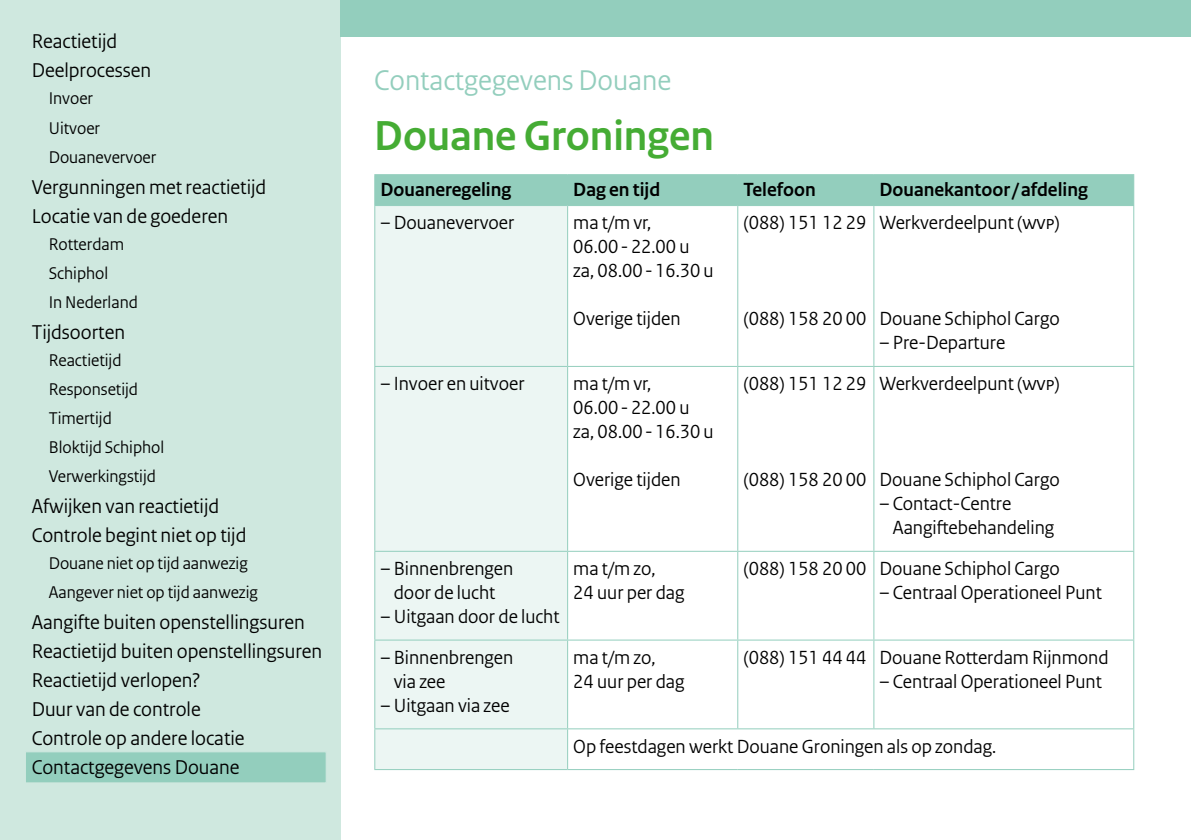
<style>
.page{position:relative;width:1191px;height:840px;background:#fff}
.page>*{position:absolute;margin:0;border:0;box-sizing:border-box;transform-origin:0 0}
.t1{font:700 44px "Rijksoverheid Sans Heading";color:#45ac34}
.t2{font:30px "Rijksoverheid Sans Heading";color:#93cebd}
.t3{font:21px/29px "Rijksoverheid Sans Heading";color:#000}
.t4{font:20px/24px "Rijksoverheid Sans Heading";color:#000}
.t5{font:700 20px "Rijksoverheid Sans Heading";color:#000}
.t6{font:17.8px/29px "Rijksoverheid Sans Heading";color:#000}
</style>
<div class="page">
<div style="left:0;top:0;width:340px;height:839px;background:#cfe8df"></div>
<div style="left:340px;top:0;width:851px;height:36px;background:#93cebd"></div>
<div style="left:25px;top:751px;width:302px;height:32px;background:#93cebd;border:1px solid #cfe8df"></div>
<div style="left:375px;top:175px;width:758px;height:30px;background:#93cebd"></div>
<div style="left:375px;top:206px;width:192px;height:562px;background:#ecf6f3"></div>
<hr style="left:567px;top:175px;width:1px;height:30px;background:#93cebd">
<hr style="left:737px;top:175px;width:1px;height:30px;background:#93cebd">
<hr style="left:873px;top:175px;width:1px;height:30px;background:#93cebd">
<hr style="left:874px;top:366px;width:260px;height:1px;background:#93cebd">
<hr style="left:374px;top:550px;width:193px;height:1px;background:#93cebd">
<hr style="left:737px;top:551px;width:1px;height:88px;background:#93cebd">
<hr style="left:874px;top:550px;width:260px;height:1px;background:#93cebd">
<hr style="left:873px;top:551px;width:1px;height:88px;background:#93cebd">
<hr style="left:374px;top:639px;width:193px;height:1px;background:#93cebd">
<hr style="left:567px;top:639px;width:171px;height:1px;background:#93cebd">
<hr style="left:738px;top:639px;width:136px;height:1px;background:#93cebd">
<hr style="left:737px;top:640px;width:1px;height:88px;background:#93cebd">
<hr style="left:874px;top:639px;width:260px;height:1px;background:#93cebd">
<hr style="left:873px;top:640px;width:1px;height:88px;background:#93cebd">
<hr style="left:1133px;top:206px;width:1px;height:160px;background:#93cebd">
<hr style="left:1133px;top:367px;width:1px;height:183px;background:#93cebd">
<hr style="left:1133px;top:551px;width:1px;height:88px;background:#93cebd">
<hr style="left:1133px;top:640px;width:1px;height:88px;background:#93cebd">
<hr style="left:374px;top:174px;width:193px;height:1px;background:#93cebd">
<hr style="left:374px;top:175px;width:1px;height:30px;background:#93cebd">
<hr style="left:567px;top:174px;width:171px;height:1px;background:#93cebd">
<hr style="left:738px;top:174px;width:136px;height:1px;background:#93cebd">
<hr style="left:874px;top:174px;width:260px;height:1px;background:#93cebd">
<hr style="left:1133px;top:175px;width:1px;height:30px;background:#93cebd">
<hr style="left:374px;top:205px;width:193px;height:1px;background:#93cebd">
<hr style="left:567px;top:205px;width:171px;height:1px;background:#93cebd">
<hr style="left:738px;top:205px;width:136px;height:1px;background:#93cebd">
<hr style="left:874px;top:205px;width:260px;height:1px;background:#93cebd">
<hr style="left:374px;top:366px;width:193px;height:1px;background:#93cebd">
<hr style="left:567px;top:366px;width:171px;height:1px;background:#93cebd">
<hr style="left:567px;top:550px;width:171px;height:1px;background:#93cebd">
<hr style="left:737px;top:367px;width:1px;height:183px;background:#93cebd">
<hr style="left:873px;top:367px;width:1px;height:183px;background:#93cebd">
<hr style="left:738px;top:550px;width:136px;height:1px;background:#93cebd">
<hr style="left:374px;top:206px;width:1px;height:160px;background:#93cebd">
<hr style="left:567px;top:206px;width:1px;height:160px;background:#93cebd">
<hr style="left:374px;top:367px;width:1px;height:183px;background:#93cebd">
<hr style="left:567px;top:367px;width:1px;height:183px;background:#93cebd">
<hr style="left:374px;top:551px;width:1px;height:88px;background:#93cebd">
<hr style="left:567px;top:551px;width:1px;height:88px;background:#93cebd">
<hr style="left:374px;top:640px;width:1px;height:88px;background:#93cebd">
<hr style="left:567px;top:640px;width:1px;height:88px;background:#93cebd">
<hr style="left:737px;top:206px;width:1px;height:160px;background:#93cebd">
<hr style="left:873px;top:206px;width:1px;height:160px;background:#93cebd">
<hr style="left:738px;top:366px;width:136px;height:1px;background:#93cebd">
<hr style="left:567px;top:728px;width:171px;height:1px;background:#93cebd">
<hr style="left:738px;top:728px;width:136px;height:1px;background:#93cebd">
<hr style="left:874px;top:728px;width:260px;height:1px;background:#93cebd">
<hr style="left:1133px;top:729px;width:1px;height:39px;background:#93cebd">
<hr style="left:567px;top:768px;width:171px;height:1px;background:#93cebd">
<hr style="left:738px;top:768px;width:136px;height:1px;background:#93cebd">
<hr style="left:874px;top:768px;width:260px;height:1px;background:#93cebd">
<hr style="left:374px;top:728px;width:193px;height:1px;background:#93cebd">
<hr style="left:374px;top:729px;width:1px;height:39px;background:#93cebd">
<hr style="left:567px;top:729px;width:1px;height:39px;background:#93cebd">
<hr style="left:374px;top:768px;width:193px;height:1px;background:#93cebd">
<p class="t3" style="left:32px;top:27px;width:121px">Reactietijd<br>Deelprocessen</p>
<p class="t6" style="left:49px;top:84px;width:109px">Invoer<br>Uitvoer<br>Douanevervoer</p>
<p class="t3" style="left:32px;top:172px;width:236px">Vergunningen met reactietijd<br>Locatie van de goederen</p>
<p class="t6" style="left:49px;top:229px;width:91px">Rotterdam<br>Schiphol<br>In Nederland</p>
<p class="t3" style="left:32px;top:317px;width:95px">Tijdsoorten</p>
<p class="t6" style="left:49px;top:345px;width:117px">Reactietijd<br>Responsetijd<br>Timertijd<br>Bloktijd Schiphol<br>Verwerkingstijd</p>
<p class="t3" style="left:32px;top:491px;width:216px">Afwijken van reactietijd<br>Controle begint niet op tijd</p>
<p class="t6" style="left:49px;top:548px;width:211px">Douane niet op tijd aanwezig<br>Aangever niet op tijd aanwezig</p>
<p class="t3" style="left:32px;top:607px;width:292px">Aangifte buiten openstellingsuren<br>Reactietijd buiten openstellingsuren<br>Reactietijd verlopen?<br>Duur van de controle<br>Controle op andere locatie<br>Contactgegevens Douane</p>
<h2 class="t2" style="left:374px;top:63px;width:298px">Contactgegevens Douane</h2>
<h1 class="t1" style="left:374px;top:111px;width:341px">Douane Groningen</h1>
<p class="t5" style="left:380px;top:178px;width:132px">Douaneregeling</p>
<p class="t5" style="left:573px;top:178px;width:88px">Dag en tijd</p>
<p class="t5" style="left:743px;top:178px;width:74px">Telefoon</p>
<p class="t5" style="left:879px;top:178px;width:210px">Douanekantoor/ afdeling</p>
<p class="t4" style="left:380px;top:211px;width:135px">– Douanevervoer</p>
<p class="t4" style="left:573px;top:211px;width:142px">ma t/m vr,<br>06.00-22.00 u za, 08.00-16.30 u</p>
<p class="t4" style="left:573px;top:307px;width:109px">Overige tijden</p>
<p class="t4" style="left:879px;top:211px;width:182px">Werkverdeelpunt (WVP)</p>
<p class="t4" style="left:743px;top:211px;width:124px">(088) 151 12 29</p>
<p class="t4" style="left:879px;top:307px;width:182px">Douane Schiphol Cargo</p>
<p class="t4" style="left:879px;top:331px;width:127px">– Pre-Departure</p>
<p class="t4" style="left:743px;top:307px;width:124px">(088) 158 20 00</p>
<p class="t4" style="left:380px;top:371px;width:145px">– Invoer en uitvoer</p>
<p class="t4" style="left:573px;top:371px;width:142px">ma t/m vr,<br>06.00-22.00 u za, 08.00-16.30 u</p>
<p class="t4" style="left:573px;top:467px;width:109px">Overige tijden</p>
<p class="t4" style="left:743px;top:371px;width:124px">(088) 151 12 29</p>
<p class="t4" style="left:879px;top:371px;width:182px">Werkverdeelpunt (WVP)</p>
<p class="t4" style="left:743px;top:467px;width:124px">(088) 158 20 00</p>
<p class="t4" style="left:879px;top:467px;width:182px">Douane Schiphol Cargo</p>
<p class="t4" style="left:893px;top:491px;width:163px;text-indent:-13px">– Contact-Centre<br>Aangiftebehandeling</p>
<p class="t4" style="left:380px;top:556px;width:134px;text-align:center">– Binnenbrengen door de lucht</p>
<p class="t4" style="left:380px;top:604px;width:181px">– Uitgaan door de lucht</p>
<p class="t4" style="left:394px;top:645px;width:121px;text-indent:-13px">– Binnenbrengen via zee</p>
<p class="t4" style="left:380px;top:693px;width:131px">– Uitgaan via zee</p>
<p class="t4" style="left:573px;top:556px;width:113px">ma t/m zo,<br>24 uur per dag</p>
<p class="t4" style="left:743px;top:556px;width:318px">(088) 158 20 00 Douane Schiphol Cargo</p>
<p class="t4" style="left:879px;top:580px;width:224px">– Centraal Operationeel Punt</p>
<p class="t4" style="left:573px;top:645px;width:113px">ma t/m zo,<br>24 uur per dag</p>
<p class="t4" style="left:743px;top:645px;width:367px">(088) 151 44 44 Douane Rotterdam Rijnmond</p>
<p class="t4" style="left:879px;top:669px;width:224px">– Centraal Operationeel Punt</p>
<p class="t4" style="left:573px;top:733px;width:424px">Op feestdagen werkt Douane Groningen als op zondag.</p>
</div>
